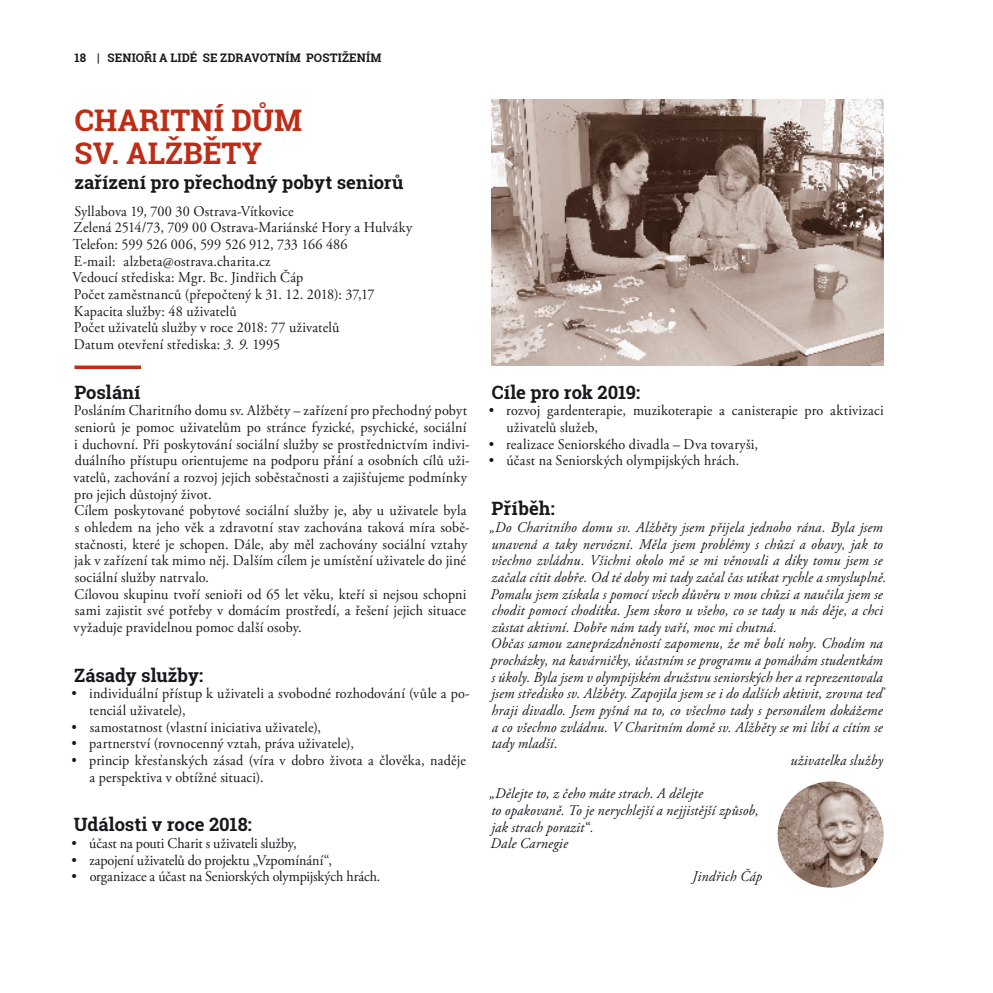
<style>
.page{position:relative;width:993px;height:993px;background:#fff}
.page>*{position:absolute;margin:0;border:0;box-sizing:border-box;transform-origin:0 0}
.t1{font:700 29.75px/33.2px "Roboto Slab";color:#bd2c16}
.t2{font:700 18.38px "Roboto Slab";color:#1a171c}
.t3{font:14.88px/16.6px "Adobe Garamond Pro";letter-spacing:.01em;color:#1a171c;scale:.95 1}
.t4{font:italic 14.88px/16.6px "Adobe Garamond Pro";letter-spacing:.015em;color:#1a171c;scale:.95 1}
.t5{font:14.88px "Adobe Garamond Pro";letter-spacing:-.01em;color:#1a171c;scale:.95 1}
.t6{font:700 11.72px "Roboto Slab";letter-spacing:.01em;color:#1a171c}
.s1{font-style:italic}
</style>
<div class="page">
<svg style="left:74px;top:365px;width:67px;height:4px"></svg>
<img style="left:491px;top:99px;width:392px;height:266px">
<img style="left:777px;top:781px;width:106px;height:106px;border-radius:53px">
<p class="t6" style="left:74px;top:49px;width:57px">18 | Senio</p>
<p class="t6" style="left:144px;top:49px;width:100px">ři a lidé se zdravotní</p>
<p class="t6" style="left:290px;top:49px;width:25px">m posti</p>
<p class="t6" style="left:342px;top:49px;width:41px">žením</p>
<h1 class="t1" style="left:75px;top:103px;width:229px;text-indent:157px">dům sv. Alžběty</h1>
<p class="t2" style="left:74px;top:169px;width:330px">zařízení pro přechodný pobyt seniorů</p>
<p class="t3" style="left:72px;top:203px;width:359px">Syllabova 19, 700 30 Ostrava-Vítkovice<br>Zelená 2514/73, 709 00 Ostrava-Mariánské Hory a Hulváky Telefon: 599 526 006, 599 526 912, 733 166 486<br>E-mail: alzbeta@ostrava.charita.cz<br>Vedoucí střediska: Mgr. Bc. Jindřich Čáp<br>Počet zaměstnanců (přepočtený k 31. 12. 2018): 37,17<br>Kapacita služby: 48 uživatelů<br>Počet uživatelů služby v roce 2018: 77 uživatelů<br>Datum otevření střediska: <span class="s1">3. 9.</span> 1995</p>
<p class="t2" style="left:74px;top:379px;width:67px">Poslání</p>
<p class="t3" style="left:73px;top:403px;width:418px">Posláním Charitního domu sv. Alžběty – zařízení pro přechodný pobyt seniorů je pomoc uživatelům po stránce fyzické, psychické, sociální i duchovní. Při poskytování sociální služby se prostřednictvím indivi&shy;duálního přístupu orientujeme na podporu přání a osobních cílů uži&shy;vatelů, zachování a rozvoj jejich soběstačnosti a zajišťujeme podmínky pro jejich důstojný život.<br>Cílem poskytované pobytové sociální služby je, aby u uživatele byla s ohledem na jeho věk a zdravotní stav zachována taková míra sobě&shy;stačnosti, které je schopen. Dále, aby měl zachovány sociální vztahy jak v zařízení tak mimo něj. Dalším cílem je umístění uživatele do jiné sociální služby natrvalo.<br>Cílovou skupinu tvoří senioři od 65 let věku, kteří si nejsou schopni sami zajistit své potřeby v domácím prostředí, a řešení jejich situace vyžaduje pravidelnou pomoc další osoby.</p>
<p class="t2" style="left:74px;top:662px;width:130px">Zásady služby:</p>
<p class="t3" style="left:89px;top:685px;width:402px;text-indent:-18px">• individuální přístup k uživateli a svobodné rozhodování (vůle a po&shy;tenciál uživatele),</p>
<p class="t3" style="left:72px;top:718px;width:264px">• samostatnost (vlastní iniciativa uživatele),</p>
<p class="t3" style="left:72px;top:735px;width:298px">• partnerství (rovnocenný vztah, práva uživatele),</p>
<p class="t3" style="left:90px;top:752px;width:398px;text-indent:-18px">• princip křesťanských zásad (víra v dobro života a člověka, naděje a perspektiva v obtížné situaci).</p>
<p class="t2" style="left:74px;top:811px;width:179px">Události v roce 2018:</p>
<p class="t3" style="left:72px;top:835px;width:238px">• účast na pouti Charit s uživateli služby,</p>
<p class="t5" style="left:72px;top:850px;width:275px">• zapojení uživatelů do projektu „Vzpomínání“,</p>
<p class="t3" style="left:72px;top:868px;width:326px">• organizace a účast na Seniorských olympijských hrách.</p>
<h1 class="t1" style="left:75px;top:103px;width:39px">Charitní</h1>
<p class="t2" style="left:491px;top:379px;width:150px">Cíle pro rok 2019:</p>
<p class="t3" style="left:506px;top:403px;width:398px;text-indent:-18px">• rozvoj gardenterapie, muzikoterapie a canisterapie pro aktivizaci uživatelů služeb,</p>
<p class="t3" style="left:488px;top:436px;width:285px">• realizace Seniorského divadla – Dva tovaryši,</p>
<p class="t3" style="left:488px;top:452px;width:265px">• účast na Seniorských olympijských hrách.</p>
<p class="t2" style="left:491px;top:496px;width:65px">Příběh:</p>
<p class="t4" style="left:489px;top:519px;width:415px">„Do Charitního domu sv. Alžběty jsem přijela jednoho rána. Byla jsem</p>
<p class="t4" style="left:491px;top:535px;width:413px">unavená a taky nervózní. Měla jsem problémy s chůzí a obavy, jak to</p>
<p class="t4" style="left:491px;top:552px;width:413px">všechno zvládnu. Všichni okolo mě se mi věnovali a díky tomu jsem se</p>
<p class="t4" style="left:491px;top:569px;width:417px">začala cítit dobře. Od té doby mi tady začal čas utíkat rychle a smysluplně.</p>
<p class="t4" style="left:490px;top:585px;width:414px">Pomalu jsem získala s pomocí všech důvěru v mou chůzi a naučila jsem se</p>
<p class="t4" style="left:491px;top:602px;width:413px">chodit pomocí chodítka. Jsem skoro u všeho, co se tady u nás děje, a chci</p>
<p class="t4" style="left:491px;top:619px;width:302px">zůstat aktivní. Dobře nám tady vaří, moc mi chutná.</p>
<p class="t4" style="left:490px;top:635px;width:414px">Občas samou zaneprázdněností zapomenu, že mě bolí nohy. Chodím na</p>
<p class="t4" style="left:491px;top:652px;width:414px">procházky, na kavárničky, účastním se programu a pomáhám studentkám</p>
<p class="t4" style="left:491px;top:669px;width:413px">s úkoly. Byla jsem v olympijském družstvu seniorských her a reprezentovala</p>
<p class="t4" style="left:491px;top:685px;width:412px">jsem středisko sv. Alžběty. Zapojila jsem se i do dalších aktivit, zrovna teď</p>
<p class="t4" style="left:491px;top:702px;width:413px">hraji divadlo. Jsem pyšná na to, co všechno tady s personálem dokážeme</p>
<p class="t4" style="left:491px;top:718px;width:413px">a co všechno zvládnu. V Charitním domě sv. Alžběty se mi líbí a cítím se</p>
<p class="t4" style="left:491px;top:735px;width:71px">tady mladší.</p>
<p class="t4" style="left:790px;top:752px;width:99px">uživatelka služby</p>
<p class="t4" style="left:489px;top:785px;width:285px">„Dělejte to, z čeho máte strach. A dělejte<br>to opakovaně. To je nerychlejší a nejjistější způsob, jak strach porazit“.<br>Dale Carnegie</p>
<p class="t4" style="left:692px;top:868px;width:75px">Jindřich Čáp</p>
</div>
